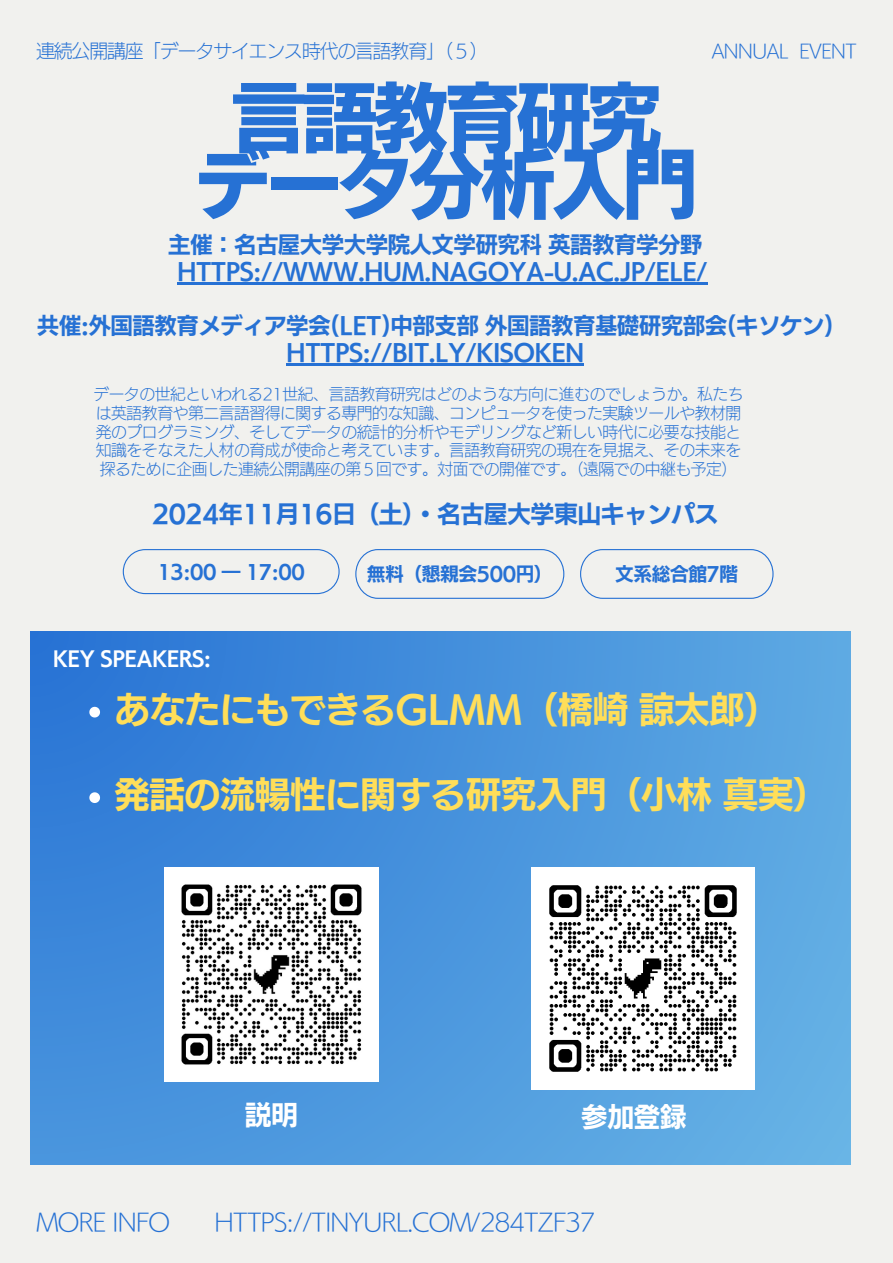
<style>
.page{position:relative;width:893px;height:1263px;background:#f1f1ee}
.page>*{position:absolute;margin:0;border:0;box-sizing:border-box;transform-origin:0 0}
.t1{font:75.68px/66.4px "UD Kakugo Large Pr 6 N E";letter-spacing:-.06em;color:#2671d4;text-align:center}
.t2{font:36px "Canva UD Kakugo Large Pr 6 N B";letter-spacing:-.025em;color:#ffde59}
.t3{font:27px "Canva UD Kakugo Large Pr 6 N B";letter-spacing:-.025em;color:#fff}
.t4{font:24px "UD Kakugo Large Pr 6 N L";letter-spacing:-.055em;color:#2671d4}
.t5{font:24px "Canva UD Kakugo Large Pr 6 N B";letter-spacing:-.025em;color:#2671d4}
.t6{font:22.5px/27px "Canva UD Kakugo Large Pr 6 N B";letter-spacing:-.025em;color:#2671d4;text-align:center}
.t7{font:19.65px "Canva UD Kakugo Large Pr 6 N B";letter-spacing:-.025em;color:#fff}
.t8{font:18.75px "UD Kakugo Large Pr 6 N L";letter-spacing:-.055em;color:#2671d4}
.t9{font:18.75px "Canva UD Kakugo Large Pr 6 N B";letter-spacing:-.025em;color:#2671d4}
.t10{font:15.75px/18.6px "UD Kakugo Large Pr 6 N L";letter-spacing:-.025em;color:#2671d4}
</style>
<div class="page">
<svg style="left:123px;top:549px;width:216px;height:45px"></svg>
<svg style="left:580px;top:549px;width:193px;height:50px"></svg>
<svg style="left:355px;top:549px;width:209px;height:50px"></svg>
<svg style="left:31px;top:631px;width:820px;height:533px;background:#4994dd"></svg>
<img style="left:531px;top:867px;width:223px;height:223px">
<img style="left:164px;top:867px;width:215px;height:214px">
<hr style="left:177px;top:282px;width:530px;height:2px;background:#2671d4">
<hr style="left:286px;top:363px;width:298px;height:2px;background:#2671d4">
<svg style="left:89px;top:707px;width:11px;height:10px"></svg>
<svg style="left:89px;top:792px;width:11px;height:11px"></svg>
<p class="t8" style="left:36px;top:41px;width:454px">連続公開講座「データサイエンス時代の言語教育」（５）</p>
<p class="t8" style="left:711px;top:41px;width:147px">ANNUAL EVENT</p>
<p class="t1" style="left:195px;top:84px;width:495px">言語教育研究データ分析入門</p>
<h6 class="t6" style="left:168px;top:231px;width:541px">主催：名古屋大学大学院人文学研究科英語教育学分野<br>HTTPS://WWW.HUM.NAGOYA-U.AC.JP/ELE/</h6>
<p class="t6" style="left:37px;top:312px;width:798px">共催:外国語教育メディア学会(LET)中部支部外国語教育基礎研究部会(キソケン)<br>HTTPS://BIT.LY/KISOKEN</p>
<h4 class="t10" style="left:93px;top:385px;width:651px">データの世紀といわれる21世紀、言語教育研究はどのような方向に進むのでしょうか。私たちは英語教育や第二言語習得に関する専門的な知識、コンピュータを使った実験ツールや教材開発のプログラミング、そしてデータの統計的分析やモデリングなど新しい時代に必要な技能と知識をそなえた人材の育成が使命と考えています。言語教育研究の現在を見据え、その未来を探るために企画した連続公開講座の第５回です。対面での開催です。（遠隔での中継も予定）</h4>
<p class="t5" style="left:152px;top:502px;width:568px">2024年11月 16日（土）・名古屋大学東山キャンパス</p>
<p class="t9" style="left:157px;top:562px;width:149px">13:00 ― 17:00</p>
<h1 class="t9" style="left:367px;top:565px;width:187px">無料（懇親会500円）</h1>
<p class="t9" style="left:615px;top:565px;width:125px">文系総合館7階</p>
<h3 class="t7" style="left:53px;top:648px;width:160px">KEY SPEAKERS:</h3>
<p class="t2" style="left:114px;top:691px;width:667px">あなたにもできるGLMM（橋崎諒太郎）</p>
<p class="t2" style="left:114px;top:776px;width:716px">発話の流暢性に関する研究入門（小林真実）</p>
<h5 class="t3" style="left:245px;top:1101px;width:55px">説明</h5>
<h3 class="t3" style="left:581px;top:1103px;width:107px">参加登録</h3>
<p class="t4" style="left:36px;top:1209px;width:135px">MORE INFO</p>
<p class="t4" style="left:214px;top:1209px;width:383px">HTTPS://TINYURL.COM/284TZF37</p>
</div>
